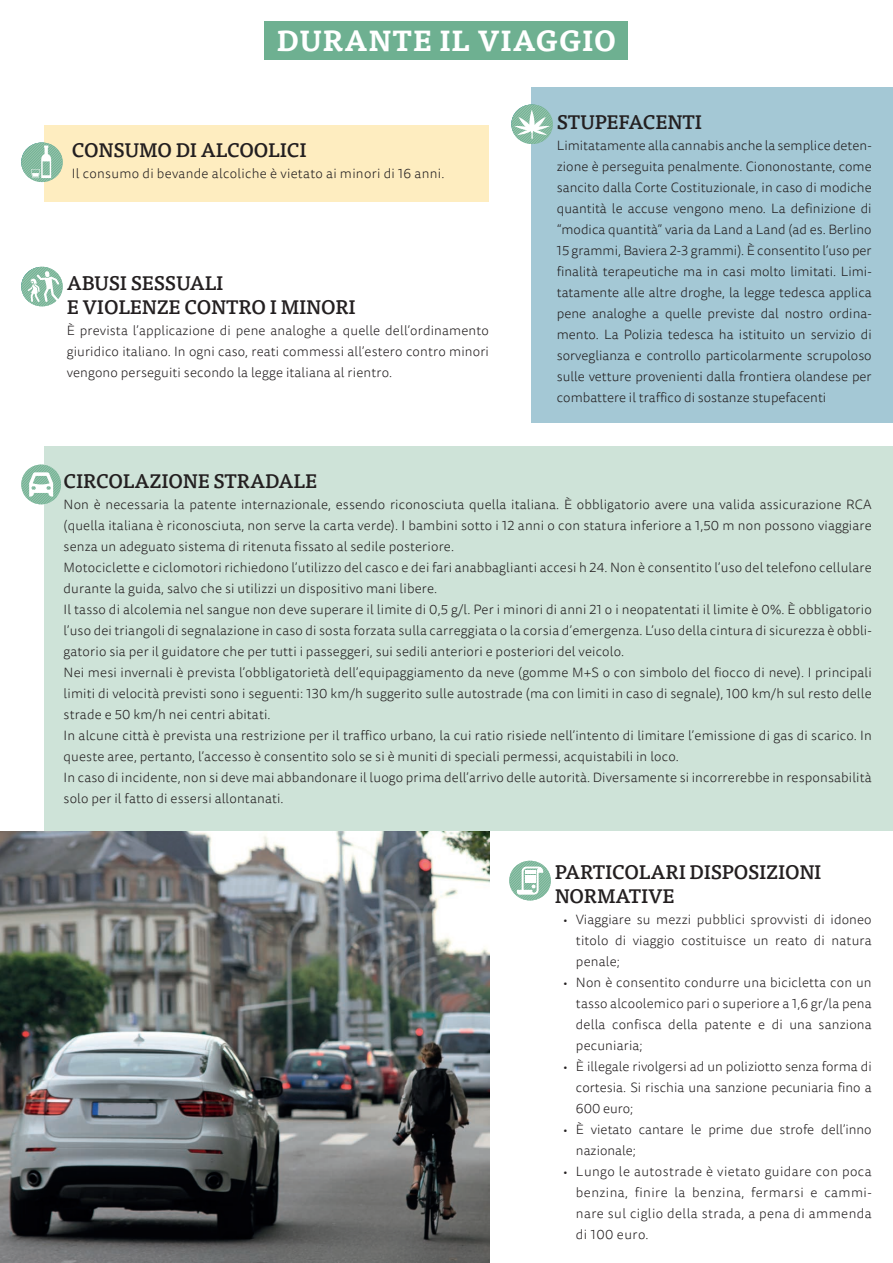
<style>
.page{position:relative;width:893px;height:1263px;background:#fff}
.page>*{position:absolute;margin:0;border:0;box-sizing:border-box;transform-origin:0 0}
.t1{font:700 28.65px "Tisa OT";letter-spacing:.01em;color:#fff}
.HL_Innen_19_29_Flyer{font:500 19.5px "Tisa OT";letter-spacing:-.01em;color:#231f20}
.HL_Innen_19_29_Flyer-2{font:300 13.5px/21px "Tisa Sans OT";letter-spacing:.01em;color:#231f20;text-align:justify}
</style>
<div class="page">
<div style="left:45px;top:446px;width:848px;height:385px;background:#cee3d8"></div>
<svg style="left:21px;top:465px;width:40px;height:39px"></svg>
<img style="left:0;top:831px;width:489px;height:432px">
<div style="left:265px;top:21px;width:363px;height:39px;background:#6eb091"></div>
<svg style="left:21px;top:267px;width:42px;height:39px"></svg>
<div style="left:45px;top:125px;width:444px;height:77px;background:#feedc0"></div>
<svg style="left:21px;top:142px;width:42px;height:40px"></svg>
<svg style="left:509px;top:861px;width:42px;height:39px"></svg>
<div style="left:531px;top:87px;width:362px;height:336px;background:#a4c8d5"></div>
<svg style="left:511px;top:104px;width:42px;height:40px"></svg>
<p class="t1" style="left:276px;top:23px;width:342px">DURANTE IL VIAGGIO</p>
<p class="HL_Innen_19_29_Flyer" style="left:72px;top:138px;width:236px">CONSUMO DI ALCOOLICI</p>
<p class="HL_Innen_19_29_Flyer-2" style="left:72px;top:163px;width:374px">Il consumo di bevande alcoliche è vietato ai minori di 16 anni.</p>
<p class="HL_Innen_19_29_Flyer" style="left:67px;top:271px;width:158px">ABUSI SESSUALI</p>
<p class="HL_Innen_19_29_Flyer" style="left:67px;top:295px;width:291px">E VIOLENZE CONTRO I MINORI</p>
<p class="HL_Innen_19_29_Flyer-2" style="left:67px;top:321px;width:424px">È prevista l’applicazione di pene analoghe a quelle dell’ordinamento giuridico italiano. In ogni caso, reati commessi all’estero contro minori vengono perseguiti secondo la legge italiana al rientro.</p>
<p class="HL_Innen_19_29_Flyer" style="left:557px;top:110px;width:147px">STUPEFACENTI</p>
<p class="HL_Innen_19_29_Flyer-2" style="left:557px;top:136px;width:316px">Limitatamente alla cannabis anche la semplice deten&shy;zione è perseguita penalmente. Ciononostante, come sancito dalla Corte Costituzionale, in caso di modiche quantità le accuse vengono meno. La definizione di “modica quantità” varia da Land a Land (ad es. Berlino 15 grammi, Baviera 2-3 grammi). È consentito l’uso per finalità terapeutiche ma in casi molto limitati. Limi&shy;tatamente alle altre droghe, la legge tedesca applica pene analoghe a quelle previste dal nostro ordina&shy;mento. La Polizia tedesca ha istituito un servizio di sorveglianza e controllo particolarmente scrupoloso sulle vetture provenienti dalla frontiera olandese per combattere il traffico di sostanze stupefacenti</p>
<p class="HL_Innen_19_29_Flyer" style="left:64px;top:469px;width:255px">CIRCOLAZIONE STRADALE</p>
<p class="HL_Innen_19_29_Flyer-2" style="left:64px;top:494px;width:810px">Non è necessaria la patente internazionale, essendo riconosciuta quella italiana. È obbligatorio avere una valida assicurazione RCA (quella italiana è riconosciuta, non serve la carta verde). I bambini sotto i 12 anni o con statura inferiore a 1,50 m non possono viaggiare senza un adeguato sistema di ritenuta fissato al sedile posteriore.</p>
<p class="HL_Innen_19_29_Flyer-2" style="left:64px;top:557px;width:810px">Motociclette e ciclomotori richiedono l’utilizzo del casco e dei fari anabbaglianti accesi h 24. Non è consentito l’uso del telefono cellulare durante la guida, salvo che si utilizzi un dispositivo mani libere.</p>
<p class="HL_Innen_19_29_Flyer-2" style="left:64px;top:599px;width:810px">Il tasso di alcolemia nel sangue non deve superare il limite di 0,5 g/l. Per i minori di anni 21 o i neopatentati il limite è 0%. È obbligatorio l’uso dei triangoli di segnalazione in caso di sosta forzata sulla carreggiata o la corsia d’emergenza. L’uso della cintura di sicurezza è obbli&shy;gatorio sia per il guidatore che per tutti i passeggeri, sui sedili anteriori e posteriori del veicolo.</p>
<p class="HL_Innen_19_29_Flyer-2" style="left:64px;top:662px;width:810px">Nei mesi invernali è prevista l’obbligatorietà dell’equipaggiamento da neve (gomme M+S o con simbolo del fiocco di neve). I principali limiti di velocità previsti sono i seguenti: 130 km/h suggerito sulle autostrade (ma con limiti in caso di segnale), 100 km/h sul resto delle strade e 50 km/h nei centri abitati.</p>
<p class="HL_Innen_19_29_Flyer-2" style="left:64px;top:725px;width:810px">In alcune città è prevista una restrizione per il traffico urbano, la cui ratio risiede nell’intento di limitare l’emissione di gas di scarico. In queste aree, pertanto, l’accesso è consentito solo se si è muniti di speciali permessi, acquistabili in loco.</p>
<p class="HL_Innen_19_29_Flyer-2" style="left:64px;top:767px;width:810px">In caso di incidente, non si deve mai abbandonare il luogo prima dell’arrivo delle autorità. Diversamente si incorrerebbe in responsabilità solo per il fatto di essersi allontanati.</p>
<p class="HL_Innen_19_29_Flyer" style="left:555px;top:860px;width:268px">PARTICOLARI DISPOSIZIONI</p>
<p class="HL_Innen_19_29_Flyer" style="left:555px;top:884px;width:122px">NORMATIVE</p>
<p class="HL_Innen_19_29_Flyer-2" style="left:576px;top:909px;width:297px;text-indent:-13px">• Viaggiare su mezzi pubblici sprovvisti di idoneo titolo di viaggio costituisce un reato di natura penale;</p>
<p class="HL_Innen_19_29_Flyer-2" style="left:576px;top:972px;width:297px;text-indent:-13px">• Non è consentito condurre una bicicletta con un tasso alcoolemico pari o superiore a 1,6 gr/la pena della confisca della patente e di una sanziona pecuniaria;</p>
<p class="HL_Innen_19_29_Flyer-2" style="left:576px;top:1056px;width:297px;text-indent:-13px">• È illegale rivolgersi ad un poliziotto senza forma di cortesia. Si rischia una sanzione pecuniaria fino a 600 euro;</p>
<p class="HL_Innen_19_29_Flyer-2" style="left:576px;top:1119px;width:297px;text-indent:-13px">• È vietato cantare le prime due strofe dell’inno nazionale;</p>
<p class="HL_Innen_19_29_Flyer-2" style="left:576px;top:1161px;width:297px;text-indent:-13px">• Lungo le autostrade è vietato guidare con poca benzina, finire la benzina, fermarsi e cammi&shy;nare sul ciglio della strada, a pena di ammenda di 100 euro.</p>
</div>
